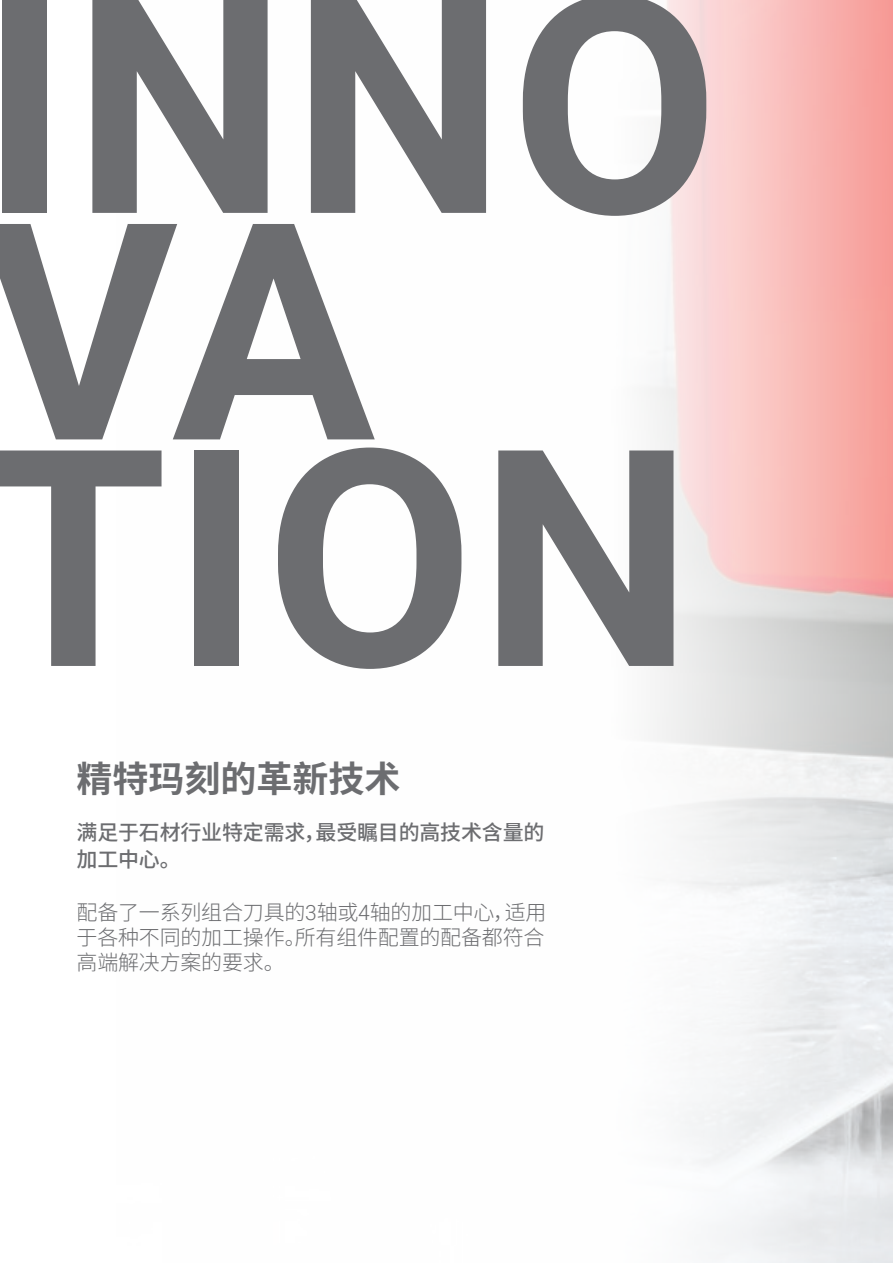
<style>
.page{position:relative;width:893px;height:1263px;background:#fff}
.page>*{position:absolute;margin:0;border:0;box-sizing:border-box;transform-origin:0 0}
.t1{font:700 303px "Roboto";letter-spacing:.015em;color:#6c6d70}
.t2{font:700 36px "Noto Sans CJ Ksc";color:#6c6d70}
.t3{font:300 21px "Noto Sans CJ Ksc";letter-spacing:-.01em;color:#6c6d70}
.t4{font:500 21px "Noto Sans CJ Ksc";letter-spacing:-.01em;color:#6c6d70}
.s1{font-family:"Roboto"}
</style>
<div class="page">
<p class="t1" style="left:-20px;top:-107px;width:741px">INNO</p>
<p class="t1" style="left:-20px;top:119px;width:397px">VA</p>
<p class="t1" style="left:-20px;top:346px;width:714px">TION</p>
<p class="t2" style="left:77px;top:759px;width:325px">精特玛刻的革新技术</p>
<p class="t4" style="left:77px;top:821px;width:469px">满足于石材行业特定需求，最受瞩目的高技术含量的</p>
<p class="t4" style="left:77px;top:848px;width:106px">加工中心。</p>
<p class="t3" style="left:77px;top:900px;width:471px">配备了一系列组合刀具的<span class="s1">3</span>轴或<span class="s1">4</span>轴的加工中心，适用</p>
<p class="t3" style="left:77px;top:925px;width:469px">于各种不同的加工操作。所有组件配置的配备都符合</p>
<p class="t3" style="left:77px;top:950px;width:210px">高端解决方案的要求。</p>
</div>
